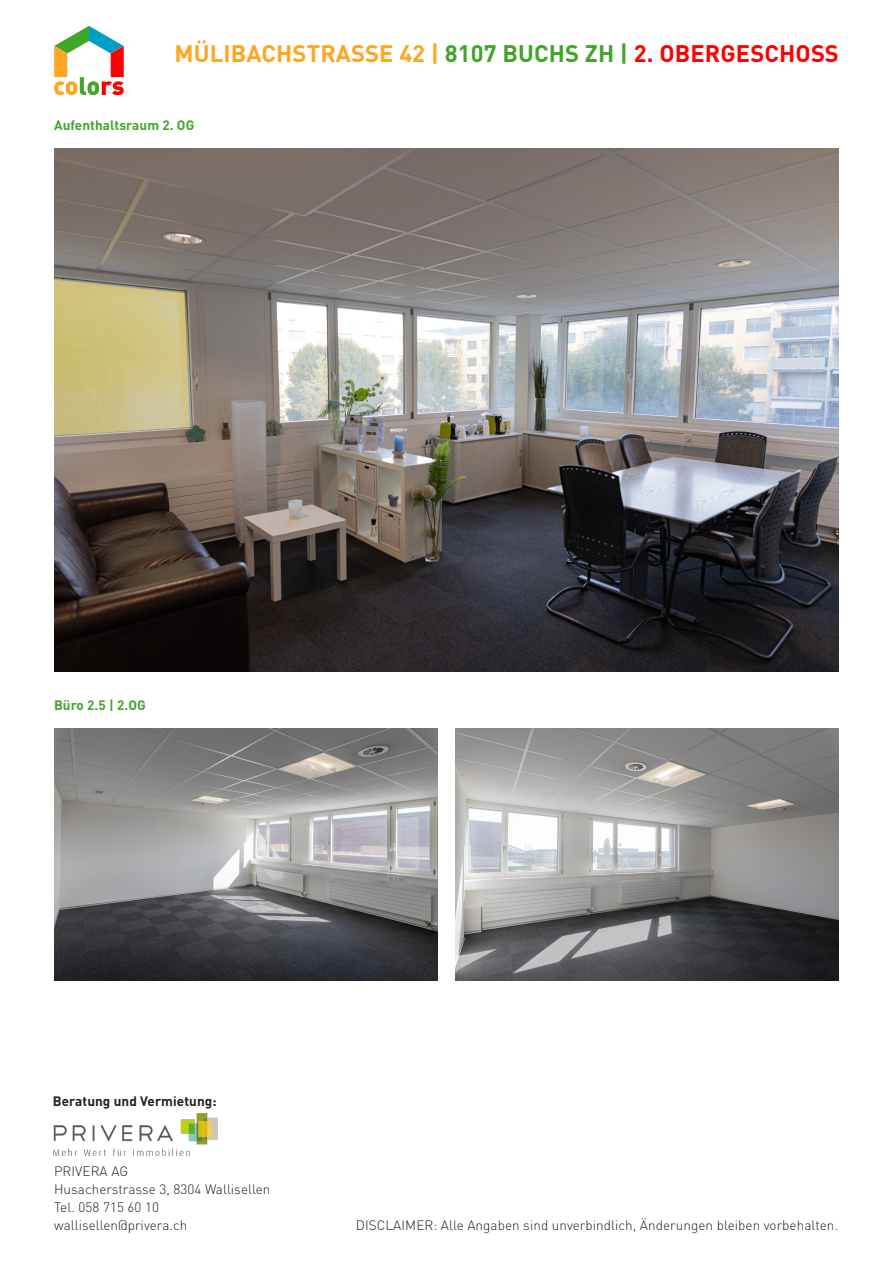
<style>
.page{position:relative;width:893px;height:1263px;background:#fff}
.page>*{position:absolute;margin:0;border:0;box-sizing:border-box;transform-origin:0 0}
.t1{font:700 23.7px "DIN";letter-spacing:.005em;color:#ffa621}
.t2{font:300 13.5px/18px "DIN";letter-spacing:.005em;color:#231f20}
.t3{font:700 13.5px "DIN";letter-spacing:.005em;color:#40a629}
.t4{font:700 13.5px "DIN";letter-spacing:.005em;color:#231f20}
.s1{color:#40a629}
.s2{color:#f00}
</style>
<div class="page">
<svg style="left:54px;top:26px;width:70px;height:69px"></svg>
<img style="left:54px;top:1113px;width:163px;height:43px">
<img style="left:54px;top:728px;width:383px;height:252px">
<img style="left:455px;top:728px;width:384px;height:252px">
<img style="left:54px;top:148px;width:785px;height:524px">
<h1 class="t1" style="left:174px;top:38px;width:666px">MÜLIBACHSTRASSE 42 | <span class="s1">8107 BUCHS ZH |</span> <span class="s2">2. OBERGESCHOSS</span></h1>
<p class="t3" style="left:54px;top:117px;width:142px">Aufenthaltsraum 2. OG</p>
<p class="t3" style="left:54px;top:696px;width:93px">Büro 2.5 | 2.OG</p>
<p class="t4" style="left:53px;top:1092px;width:165px">Beratung und Vermietung:</p>
<p class="t2" style="left:54px;top:1162px;width:218px">PRIVERA AG<br>Husacherstrasse 3, 8304 Wallisellen<br>Tel. 058 715 60 10 wallisellen@privera.ch</p>
<p class="t2" style="left:356px;top:1216px;width:484px">DISCLAIMER: Alle Angaben sind unverbindlich, Änderungen bleiben vorbehalten.</p>
</div>
